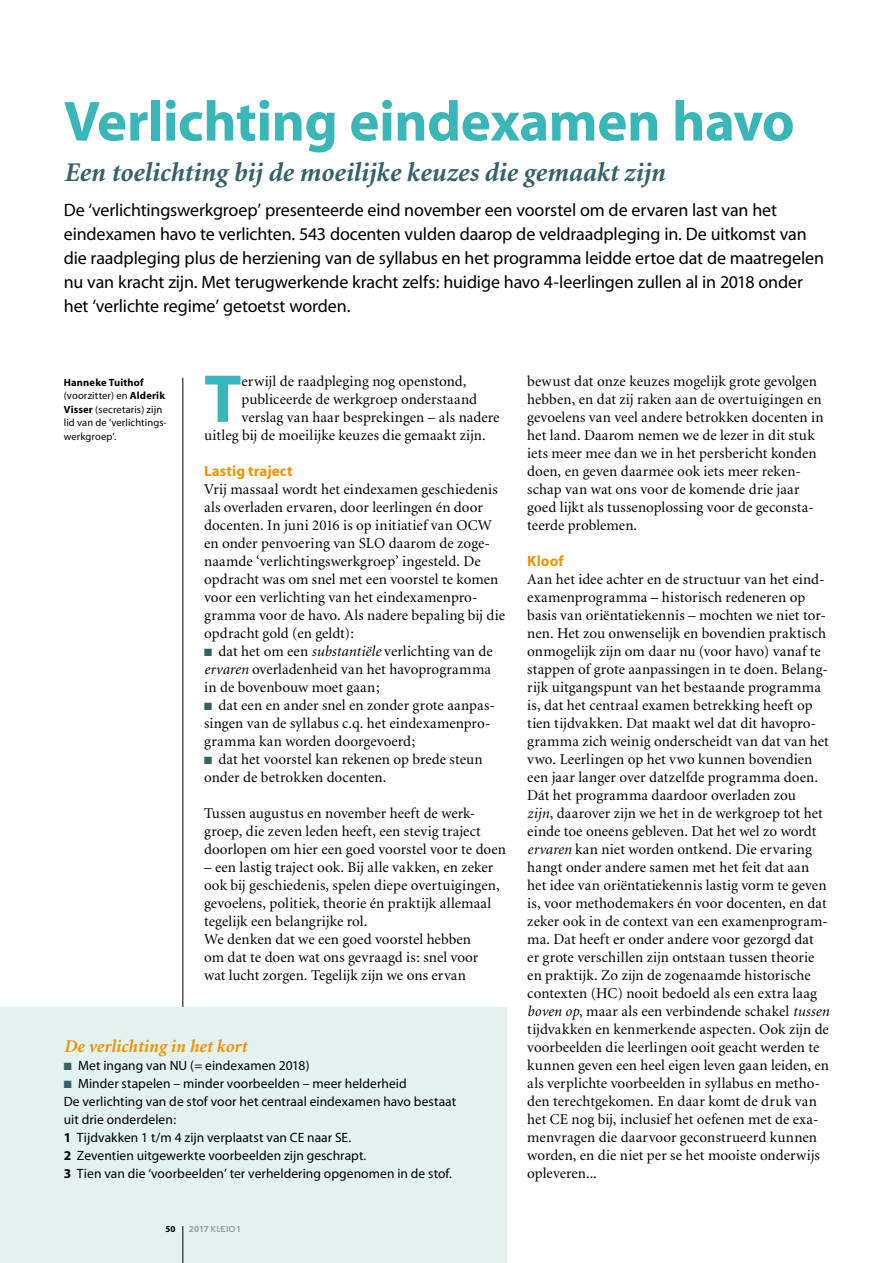
<style>
.page{position:relative;width:893px;height:1263px;background:#fff}
.page>*{position:absolute;margin:0;border:0;box-sizing:border-box;transform-origin:0 0}
.t1{font:700 68.4px "Myriad";color:#39b6b8}
.t2{font:700 57px "Myriad";letter-spacing:-.01em;color:#39b6b8}
.t3{font:italic 700 27px "Minion";letter-spacing:-.005em;color:#35616a}
.t4{font:18px/24px "Myriad";letter-spacing:-.005em;color:#000}
.t5{font:italic 700 18px "Minion";color:#f39400}
.t6{font:15px/18px "Minion";letter-spacing:.005em;color:#000}
.t7{font:700 15px "Myriad";letter-spacing:.005em;color:#f39400}
.t8{font:13.5px/18px "Myriad";letter-spacing:.005em;color:#000}
.t9{font:10.5px/13.5px "Myriad";letter-spacing:.015em;color:#000}
.t10{font:700 9.15px "Myriad";color:#9c9e9f}
.t11{font:700 9px "Myriad";color:#000}
.s1{font-weight:700}
.s2{font-style:italic}
.s3{color:#35616a}
.s4{font-family:"Futura T";font-weight:600;font-size:9px}
.s5{font-family:"Insignia";font-weight:400;font-size:9.45px}
</style>
<div class="page">
<hr style="left:183px;top:378px;width:1px;height:638px;background:#000">
<div style="left:0;top:1008px;width:506px;height:255px;background:#e3f2f1"></div>
<hr style="left:183px;top:1226px;width:1px;height:37px;background:#000">
<h2 class="t2" style="left:64px;top:92px;width:732px">Verlichting eindexamen havo</h2>
<h3 class="t3" style="left:64px;top:159px;width:603px">Een toelichting bij de moeilijke keuzes die gemaakt zijn</h3>
<p class="t4" style="left:64px;top:199px;width:762px">De ‘verlichtingswerkgroep’ presenteerde eind november een voorstel om de ervaren last van het eindexamen havo te verlichten. 543 docenten vulden daarop de veldraadpleging in. De uitkomst van die raadpleging plus de herziening van de syllabus en het programma leidde ertoe dat de maatregelen nu van kracht zijn. Met terugwerkende kracht zelfs: huidige havo 4-leerlingen zullen al in 2018 onder het ‘verlichte regime’ getoetst worden.</p>
<h1 class="t1" style="left:204px;top:364px;width:39px">T</h1>
<p class="t6" style="left:242px;top:373px;width:226px">erwijl de raadpleging nog openstond,</p>
<p class="t9" style="left:64px;top:376px;width:105px"><span class="s1">Hanneke Tuithof </span>(voorzitter) en <span class="s1">Alderik<br>Visser</span> (secretaris) zijn lid van de ‘verlichtings&shy;werkgroep’.</p>
<p class="t6" style="left:527px;top:373px;width:298px">bewust dat onze keuzes mogelijk grote gevolgen hebben, en dat zij raken aan de overtuigingen en gevoelens van veel andere betrokken docenten in het land. Daarom nemen we de lezer in dit stuk iets meer mee dan we in het persbericht konden doen, en geven daarmee ook iets meer reken&shy;schap van wat ons voor de komende drie jaar goed lijkt als tussenoplossing voor de geconsta&shy;teerde problemen.</p>
<p class="t7" style="left:527px;top:553px;width:38px">Kloof</p>
<p class="t6" style="left:527px;top:571px;width:303px">Aan het idee achter en de structuur van het eind&shy;examenprogramma – historisch redeneren op basis van oriëntatiekennis – mochten we niet tor&shy;nen. Het zou onwenselijk en bovendien praktisch onmogelijk zijn om daar nu (voor havo) vanaf te stappen of grote aanpassingen in te doen. Belang&shy;rijk uitgangspunt van het bestaande programma is, dat het centraal examen betrekking heeft op tien tijdvakken. Dat maakt wel dat dit havopro&shy;gramma zich weinig onderscheidt van dat van het vwo. Leerlingen op het vwo kunnen bovendien een jaar langer over datzelfde programma doen.<br>Dát het programma daardoor overladen zou<br><span class="s2">zijn</span>, daarover zijn we het in de werkgroep tot het einde toe oneens gebleven. Dat het wel zo wordt <span class="s2">ervaren</span> kan niet worden ontkend. Die ervaring hangt onder andere samen met het feit dat aan het idee van oriëntatiekennis lastig vorm te geven is, voor methodemakers én voor docenten, en dat zeker ook in de context van een examenprogram&shy;ma. Dat heeft er onder andere voor gezorgd dat er grote verschillen zijn ontstaan tussen theorie en praktijk. Zo zijn de zogenaamde historische contexten (HC) nooit bedoeld als een extra laag <span class="s2">boven op</span>, maar als een verbindende schakel <span class="s2">tussen </span>tijdvakken en kenmerkende aspecten. Ook zijn de voorbeelden die leerlingen ooit geacht werden te kunnen geven een heel eigen leven gaan leiden, en als verplichte voorbeelden in syllabus en metho&shy;den terechtgekomen. En daar komt de druk van het CE nog bij, inclusief het oefenen met de exa&shy;menvragen die daarvoor geconstrueerd kunnen worden, en die niet per se het mooiste onderwijs opleveren...</p>
<p class="t6" style="left:242px;top:391px;width:237px">publiceerde de werkgroep onderstaand</p>
<p class="t6" style="left:242px;top:409px;width:259px">verslag van haar besprekingen – als nadere</p>
<p class="t6" style="left:204px;top:427px;width:283px">uitleg bij de moeilijke keuzes die gemaakt zijn.</p>
<p class="t7" style="left:204px;top:463px;width:90px">Lastig traject</p>
<p class="t6" style="left:204px;top:481px;width:302px">Vrij massaal wordt het eindexamen geschiedenis als overladen ervaren, door leerlingen én door docenten. In juni 2016 is op initiatief van OCW en onder penvoering van SLO daarom de zoge&shy;naamde ‘verlichtingswerkgroep’ ingesteld. De opdracht was om snel met een voorstel te komen voor een verlichting van het eindexamenpro&shy;gramma voor de havo. Als nadere bepaling bij die opdracht gold (en geldt):</p>
<p class="t6" style="left:204px;top:643px;width:290px;text-align:justify"><span class="s3">■</span> dat het om een <span class="s2">substantiële</span> verlichting van de <span class="s2">ervaren</span> overladenheid van het havoprogramma in de bovenbouw moet gaan;</p>
<p class="t6" style="left:204px;top:697px;width:292px"><span class="s3">■</span> dat een en ander snel en zonder grote aanpas&shy;singen van de syllabus c.q. het eindexamenpro&shy;gramma kan worden doorgevoerd;</p>
<p class="t6" style="left:204px;top:751px;width:280px"><span class="s3">■</span> dat het voorstel kan rekenen op brede steun onder de betrokken docenten.</p>
<p class="t6" style="left:204px;top:805px;width:303px">Tussen augustus en november heeft de werk&shy;groep, die zeven leden heeft, een stevig traject doorlopen om hier een goed voorstel voor te doen</p>
<p class="t6" style="left:204px;top:859px;width:297px">– een lastig traject ook. Bij alle vakken, en zeker ook bij geschiedenis, spelen diepe overtuigingen, gevoelens, politiek, theorie én praktijk allemaal tegelijk een belangrijke rol.<br>We denken dat we een goed voorstel hebben<br>om dat te doen wat ons gevraagd is: snel voor wat lucht zorgen. Tegelijk zijn we ons ervan</p>
<p class="t5" style="left:64px;top:1037px;width:185px">De verlichting in het kort</p>
<p class="t8" style="left:64px;top:1057px;width:247px"><span class="s3">■</span> Met ingang van NU (= eindexamen 2018)</p>
<p class="t8" style="left:64px;top:1075px;width:394px"><span class="s3">■</span> Minder stapelen – minder voorbeelden – meer helderheid<br>De verlichting van de stof voor het centraal eindexamen havo bestaat uit drie onderdelen:<br><span class="s1">1</span> Tijdvakken 1 t/m 4 zijn verplaatst van CE naar SE.<br><span class="s1">2</span> Zeventien uitgewerkte voorbeelden zijn geschrapt.<br><span class="s1">3</span> Tien van die ‘voorbeelden’ ter verheldering opgenomen in de stof.</p>
<p class="t11" style="left:165px;top:1224px;width:12px">50</p>
<p class="t10" style="left:189px;top:1224px;width:54px">2017 <span class="s4">kl</span><span class="s5">e</span><span class="s4">io</span>1</p>
</div>
